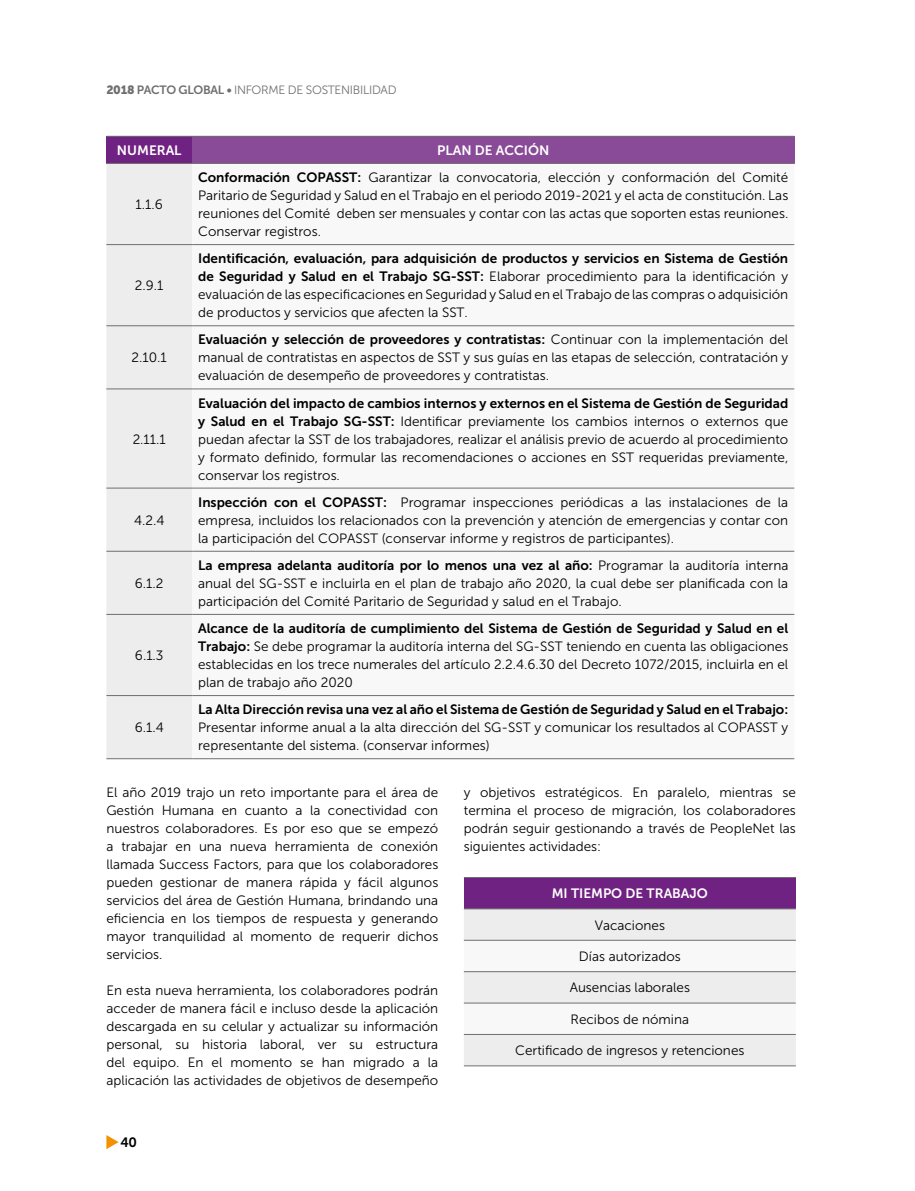
<style>
.page{position:relative;width:915px;height:1191px;background:#fff}
.page>*{position:absolute;margin:0;border:0;box-sizing:border-box;transform-origin:0 0}
.t1{font:13.5px/18px "Museo Sans 300";color:#000;text-align:justify}
.t2{font:13.5px "Museo Sans 700";color:#000}
.t3{font:13.5px "Museo Sans 700";color:#fff}
.t4{font:12px "Museo Sans 300";letter-spacing:-.025em;color:#706f6f}
.s1{font-family:"Museo Sans 900"}
.s2{font-family:"Museo Sans 700"}
.s3{font-family:"Museo Sans 300"}
</style>
<div class="page">
<svg style="left:106px;top:1135px;width:13px;height:14px"></svg>
<div style="left:106px;top:136px;width:86px;height:27px;background:#702283"></div>
<div style="left:192px;top:136px;width:602px;height:27px;background:#894a97"></div>
<div style="left:106px;top:164px;width:86px;height:594px;background:#ededed"></div>
<svg style="left:192px;top:245px;width:602px;height:452px"></svg>
<hr style="left:106px;top:244px;width:86px;height:1px;background:#706f6f">
<hr style="left:192px;top:244px;width:602px;height:1px;background:#706f6f">
<hr style="left:106px;top:325px;width:86px;height:1px;background:#706f6f">
<hr style="left:192px;top:325px;width:602px;height:1px;background:#706f6f">
<hr style="left:106px;top:389px;width:86px;height:1px;background:#706f6f">
<hr style="left:192px;top:389px;width:602px;height:1px;background:#706f6f">
<hr style="left:106px;top:488px;width:86px;height:1px;background:#706f6f">
<hr style="left:192px;top:488px;width:602px;height:1px;background:#706f6f">
<hr style="left:106px;top:551px;width:86px;height:1px;background:#706f6f">
<hr style="left:192px;top:551px;width:602px;height:1px;background:#706f6f">
<hr style="left:106px;top:614px;width:86px;height:1px;background:#706f6f">
<hr style="left:192px;top:614px;width:602px;height:1px;background:#706f6f">
<hr style="left:106px;top:695px;width:86px;height:1px;background:#706f6f">
<hr style="left:192px;top:695px;width:602px;height:1px;background:#706f6f">
<hr style="left:106px;top:758px;width:86px;height:1px;background:#706f6f">
<hr style="left:192px;top:758px;width:602px;height:1px;background:#706f6f">
<hr style="left:106px;top:136px;width:86px;height:1px;background:#706f6f">
<hr style="left:192px;top:136px;width:602px;height:1px;background:#706f6f">
<hr style="left:106px;top:163px;width:86px;height:1px;background:#706f6f">
<hr style="left:192px;top:163px;width:602px;height:1px;background:#706f6f">
<div style="left:463px;top:877px;width:332px;height:32px;background:#702283"></div>
<div style="left:464px;top:909px;width:331px;height:156px;background:#ededed"></div>
<svg style="left:463px;top:941px;width:332px;height:93px"></svg>
<hr style="left:463px;top:1065px;width:332px;height:1px;background:#706f6f">
<hr style="left:463px;top:877px;width:332px;height:1px;background:#706f6f">
<hr style="left:463px;top:908px;width:332px;height:1px;background:#706f6f">
<hr style="left:463px;top:940px;width:332px;height:1px;background:#706f6f">
<hr style="left:463px;top:971px;width:332px;height:1px;background:#706f6f">
<hr style="left:463px;top:1002px;width:332px;height:1px;background:#706f6f">
<hr style="left:463px;top:1034px;width:332px;height:1px;background:#706f6f">
<p class="t4" style="left:106px;top:84px;width:291px"><span class="s1">2018</span> <span class="s2">PACTO GLOBAL •</span> INFORME DE SOSTENIBILIDAD</p>
<p class="t3" style="left:117px;top:143px;width:66px">NUMERAL</p>
<p class="t3" style="left:437px;top:143px;width:114px">PLAN DE ACCIÓN</p>
<p class="t1" style="left:136px;top:195px;width:29px">1.1.6</p>
<p class="t1" style="left:135px;top:277px;width:30px">2.9.1</p>
<p class="t1" style="left:131px;top:349px;width:37px">2.10.1</p>
<p class="t1" style="left:133px;top:430px;width:35px">2.11.1</p>
<p class="t1" style="left:134px;top:511px;width:32px">4.2.4</p>
<p class="t1" style="left:135px;top:574px;width:30px">6.1.2</p>
<p class="t1" style="left:135px;top:646px;width:30px">6.1.3</p>
<p class="t1" style="left:198px;top:168px;width:591px"><span class="s2">Conformación COPASST:</span> Garantizar la convocatoria, elección y conformación del Comité Paritario de Seguridad y Salud en el Trabajo en el periodo 2019-2021 y el acta de constitución. Las reuniones del Comité deben ser mensuales y contar con las actas que soporten estas reuniones.<br>Conservar registros.</p>
<p class="t2" style="left:198px;top:251px;width:591px">Identificación, evaluación, para adquisición de productos y servicios en Sistema de Gestión</p>
<p class="t1" style="left:198px;top:268px;width:591px"><span class="s2">de Seguridad y Salud en el Trabajo SG-SST:</span> Elaborar procedimiento para la identificación y evaluación de las especificaciones en Seguridad y Salud en el Trabajo de las compras o adquisición de productos y servicios que afecten la SST.</p>
<p class="t2" style="left:198px;top:332px;width:591px">Evaluación y selección de proveedores y contratistas: <span class="s3">Continuar con la implementación del</span></p>
<p class="t1" style="left:198px;top:349px;width:591px">manual de contratistas en aspectos de SST y sus guías en las etapas de selección, contratación y evaluación de desempeño de proveedores y contratistas.</p>
<p class="t2" style="left:198px;top:395px;width:591px">Evaluación del impacto de cambios internos y externos en el Sistema de Gestión de Seguridad</p>
<p class="t1" style="left:198px;top:412px;width:591px"><span class="s2">y Salud en el Trabajo SG-SST:</span> Identificar previamente los cambios internos o externos que puedan afectar la SST de los trabajadores, realizar el análisis previo de acuerdo al procedimiento y formato definido, formular las recomendaciones o acciones en SST requeridas previamente, conservar los registros.</p>
<p class="t1" style="left:198px;top:493px;width:591px"><span class="s2">Inspección con el COPASST:</span> Programar inspecciones periódicas a las instalaciones de la empresa, incluidos los relacionados con la prevención y atención de emergencias y contar con la participación del COPASST (conservar informe y registros de participantes).</p>
<p class="t2" style="left:198px;top:557px;width:591px">La empresa adelanta auditoría por lo menos una vez al año: <span class="s3">Programar la auditoría interna</span></p>
<p class="t1" style="left:198px;top:574px;width:591px">anual del SG-SST e incluirla en el plan de trabajo año 2020, la cual debe ser planificada con la participación del Comité Paritario de Seguridad y salud en el Trabajo.</p>
<p class="t2" style="left:198px;top:621px;width:591px">Alcance de la auditoría de cumplimiento del Sistema de Gestión de Seguridad y Salud en el</p>
<p class="t1" style="left:198px;top:637px;width:591px"><span class="s2">Trabajo:</span> Se debe programar la auditoría interna del SG-SST teniendo en cuenta las obligaciones establecidas en los trece numerales del artículo 2.2.4.6.30 del Decreto 1072/2015, incluirla en el plan de trabajo año 2020</p>
<p class="t2" style="left:198px;top:702px;width:591px">La Alta Dirección revisa una vez al año el Sistema de Gestión de Seguridad y Salud en el Trabajo:</p>
<p class="t1" style="left:198px;top:718px;width:591px">Presentar informe anual a la alta dirección del SG-SST y comunicar los resultados al COPASST y representante del sistema. (conservar informes)</p>
<p class="t1" style="left:106px;top:783px;width:333px">El año 2019 trajo un reto importante para el área de Gestión Humana en cuanto a la conectividad con nuestros colaboradores. Es por eso que se empezó a trabajar en una nueva herramienta de conexión llamada Success Factors, para que los colaboradores pueden gestionar de manera rápida y fácil algunos servicios del área de Gestión Humana, brindando una eficiencia en los tiempos de respuesta y generando mayor tranquilidad al momento de requerir dichos servicios.</p>
<p class="t1" style="left:106px;top:981px;width:333px">En esta nueva herramienta, los colaboradores podrán acceder de manera fácil e incluso desde la aplicación descargada en su celular y actualizar su información personal, su historia laboral, ver su estructura del equipo. En el momento se han migrado a la aplicación las actividades de objetivos de desempeño</p>
<p class="t1" style="left:135px;top:718px;width:31px">6.1.4</p>
<p class="t1" style="left:463px;top:783px;width:333px">y objetivos estratégicos. En paralelo, mientras se termina el proceso de migración, los colaboradores podrán seguir gestionando a través de PeopleNet las siguientes actividades:</p>
<p class="t3" style="left:551px;top:886px;width:158px">MI TIEMPO DE TRABAJO</p>
<p class="t1" style="left:594px;top:916px;width:72px">Vacaciones</p>
<p class="t1" style="left:578px;top:947px;width:103px">Días autorizados</p>
<p class="t1" style="left:569px;top:979px;width:122px">Ausencias laborales</p>
<p class="t1" style="left:570px;top:1010px;width:120px">Recibos de nómina</p>
<p class="t1" style="left:515px;top:1041px;width:230px">Certificado de ingresos y retenciones</p>
<p class="t2" style="left:120px;top:1135px;width:18px">40</p>
</div>
